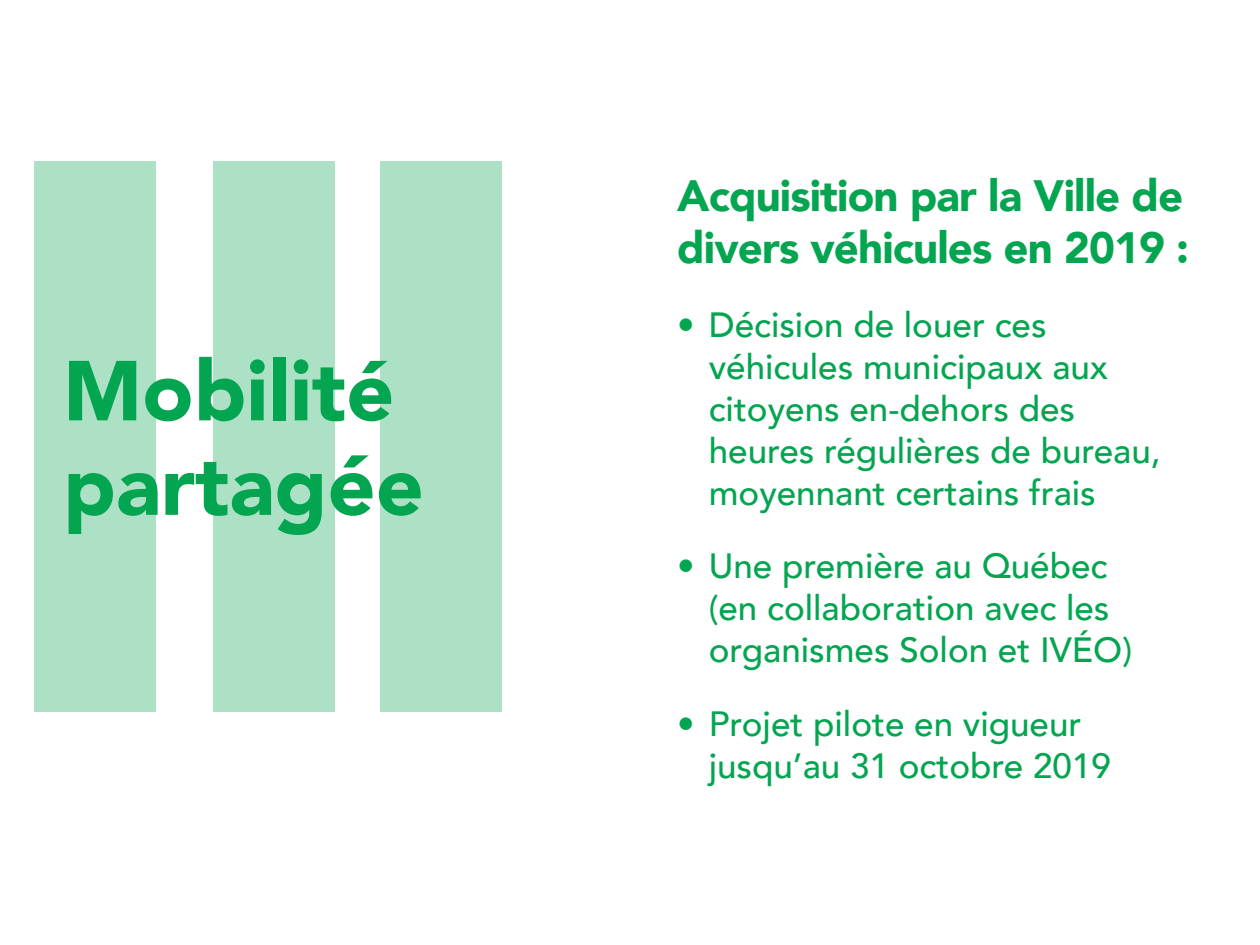
<style>
.page{position:relative;width:1260px;height:945px;background:#fff}
.page>*{position:absolute;margin:0;border:0;box-sizing:border-box;transform-origin:0 0}
.t1{font:900 84px/94.5px "Avenir";color:#04a550}
.t2{font:900 43.75px/52.5px "Avenir";letter-spacing:-.02em;color:#04a550}
.t3{font:500 35px/42px "Avenir";color:#04a550}
</style>
<div class="page">
<div style="left:34px;top:161px;width:121px;height:550px;background:#ace1c5"></div>
<div style="left:213px;top:161px;width:121px;height:550px;background:#ace1c5"></div>
<div style="left:381px;top:161px;width:121px;height:550px;background:#ace1c5"></div>
<h1 class="t1" style="left:63px;top:342px;width:362px">Mobilité partagée</h1>
<p class="t2" style="left:677px;top:168px;width:514px">Acquisition par la Ville de divers véhicules en 2019 :</p>
<p class="t3" style="left:709px;top:302px;width:453px;text-indent:-32px">• Décision de louer ces véhicules municipaux aux citoyens en-dehors des heures régulières de bureau, moyennant certains frais</p>
<p class="t3" style="left:709px;top:543px;width:425px;text-indent:-32px">• Une première au Québec (en collaboration avec les organismes Solon et IVÉO)</p>
<p class="t3" style="left:709px;top:701px;width:404px;text-indent:-32px">• Projet pilote en vigueur jusqu’au 31 octobre 2019</p>
</div>
